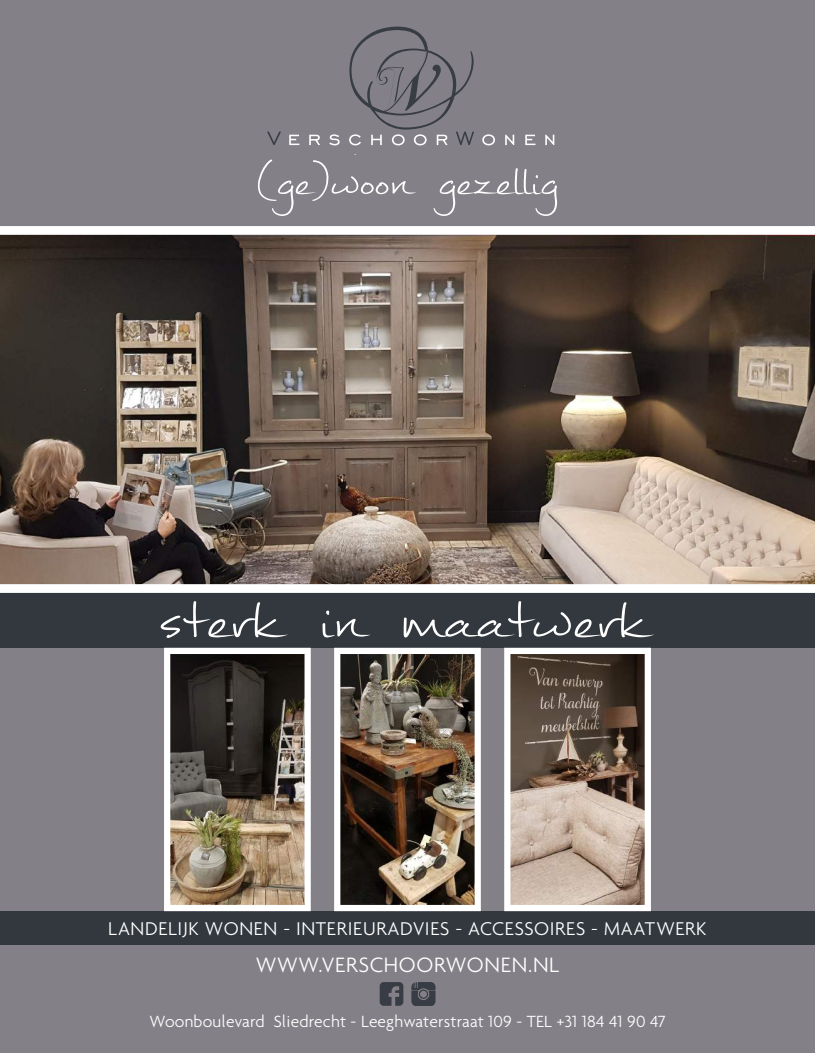
<style>
.page{position:relative;width:815px;height:1053px;background:#fff}
.page>*{position:absolute;margin:0;border:0;box-sizing:border-box;transform-origin:0 0}
.t1{font:300 22.5px "Agenda";letter-spacing:.03em;color:#fff}
.t2{font:300 20px "Agenda";letter-spacing:.03em;color:#fff}
.t3{font:300 17.5px "Agenda";letter-spacing:.01em;color:#fff}
</style>
<div class="page">
<div style="left:0;top:0;width:815px;height:1052px;background:#838187"></div>
<div style="left:0;top:588px;width:815px;height:59px;background:#33383f"></div>
<div style="left:0;top:911px;width:815px;height:33px;background:#33383f"></div>
<svg style="left:0;top:226px;width:815px;height:367px;background:#73665b"></svg>
<svg style="left:160px;top:601px;width:494px;height:37px"></svg>
<svg style="left:267px;top:132px;width:14px;height:13px"></svg>
<svg style="left:289px;top:135px;width:10px;height:10px"></svg>
<svg style="left:309px;top:135px;width:11px;height:10px"></svg>
<svg style="left:329px;top:134px;width:11px;height:11px"></svg>
<svg style="left:482px;top:134px;width:13px;height:11px"></svg>
<svg style="left:505px;top:135px;width:9px;height:10px"></svg>
<svg style="left:525px;top:135px;width:10px;height:10px"></svg>
<svg style="left:545px;top:135px;width:9px;height:10px"></svg>
<svg style="left:349px;top:27px;width:125px;height:118px"></svg>
<svg style="left:258px;top:154px;width:299px;height:62px"></svg>
<img style="left:171px;top:654px;width:133px;height:250px">
<div style="left:164px;top:647px;width:147px;height:264px;border:6px solid #fff"></div>
<img style="left:341px;top:654px;width:133px;height:250px">
<div style="left:334px;top:647px;width:147px;height:264px;border:6px solid #fff"></div>
<img style="left:511px;top:654px;width:133px;height:250px">
<div style="left:504px;top:647px;width:147px;height:264px;border:6px solid #fff"></div>
<svg style="left:380px;top:982px;width:23px;height:23px"></svg>
<svg style="left:412px;top:982px;width:23px;height:23px"></svg>
<p class="t2" style="left:108px;top:916px;width:600px">LANDELIJK WONEN - INTERIEURADVIES - ACCESSOIRES - MAATWERK</p>
<p class="t1" style="left:256px;top:951px;width:305px">WWW.VERSCHOORWONEN.NL</p>
<p class="t3" style="left:150px;top:1011px;width:517px">Woonboulevard Sliedrecht - Leeghwaterstraat 109 - TEL +31 184 41 90 47</p>
</div>
